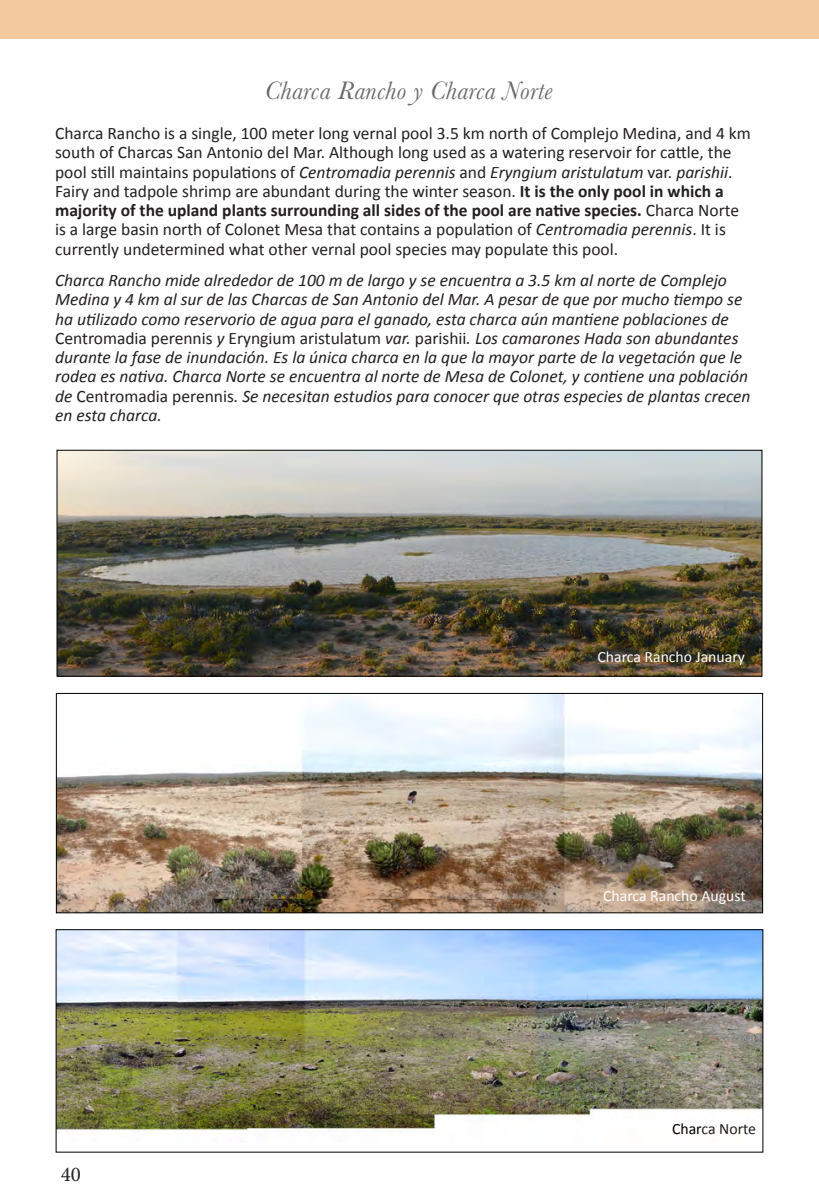
<style>
.page{position:relative;width:819px;height:1197px;background:#fff}
.page>*{position:absolute;margin:0;border:0;box-sizing:border-box;transform-origin:0 0}
.t1{font:italic 26.25px "Baskerville";letter-spacing:.01em;color:#69696c}
.t2{font:21px "Minion Pro";color:#231f20}
.t3{font:italic 17.5px/19.2px "Calibri";color:#231f20}
.t4{font:17.5px/19.2px "Calibri";color:#231f20}
.t5{font:15.75px "Calibri";color:#fff}
.t6{font:15.75px "Calibri";color:#231f20}
.s1{font-style:italic}
.s2{font-weight:700}
.s3{font-style:normal}
.s4{color:#000}
</style>
<div class="page">
<div style="left:0;top:0;width:819px;height:38px;background:#f3c99e"></div>
<img style="left:59px;top:452px;width:701px;height:223px">
<div style="left:57px;top:450px;width:705px;height:227px;border:1px solid #000"></div>
<img style="left:58px;top:695px;width:703px;height:216px">
<div style="left:56px;top:693px;width:707px;height:220px;border:1px solid #000"></div>
<img style="left:58px;top:931px;width:703px;height:203px">
<div style="left:56px;top:929px;width:707px;height:224px;border:1px solid #000"></div>
<p class="t1" style="left:265px;top:74px;width:289px">Charca Rancho y Charca Norte</p>
<p class="t4" style="left:55px;top:124px;width:697px">Charca Rancho is a single, 100 meter long vernal pool 3.5 km north of Complejo Medina, and 4 km south of Charcas San Antonio del Mar. Although long used as a watering reservoir for cattle, the pool still maintains populations of <span class="s1">Centromadia perennis</span> and <span class="s1">Eryngium aristulatum</span> var. <span class="s1">parishii</span>.<br>Fairy and tadpole shrimp are abundant during the winter season. <span class="s2">It is the only pool in which a majority of the upland plants surrounding all sides of the pool are native species.</span> Charca Norte is a large basin north of Colonet Mesa that contains a population of <span class="s1">Centromadia perennis</span>. It is currently undetermined what other vernal pool species may populate this pool.</p>
<p class="t3" style="left:55px;top:270px;width:697px">Charca Rancho mide alrededor de 100 m de largo y se encuentra a 3.5 km al norte de Complejo Medina y 4 km al sur de las Charcas de San Antonio del Mar. A pesar de que por mucho tiempo se ha utilizado como reservorio de agua para el ganado, esta charca aún mantiene poblaciones de <span class="s3">Centromadia perennis</span> y <span class="s3">Eryngium aristulatum</span> var. <span class="s3">parishii</span>. Los camarones Hada son abundantes durante la fase de inundación. Es la única charca en la que la mayor parte de la vegetación que le rodea es nativa. Charca Norte se encuentra al norte de Mesa de Colonet, y contiene una población de <span class="s3">Centromadia perennis</span>. Se necesitan estudios para conocer que otras especies de plantas crecen en esta charca.</p>
<p class="t5" style="left:597px;top:647px;width:149px">Charca Rancho January</p>
<p class="t5" style="left:603px;top:886px;width:144px">Charca Rancho August</p>
<p class="t2" style="left:61px;top:1160px;width:22px">40</p>
<p class="t6" style="left:672px;top:1119px;width:86px"><span class="s4">Char</span>ca Norte</p>
</div>
